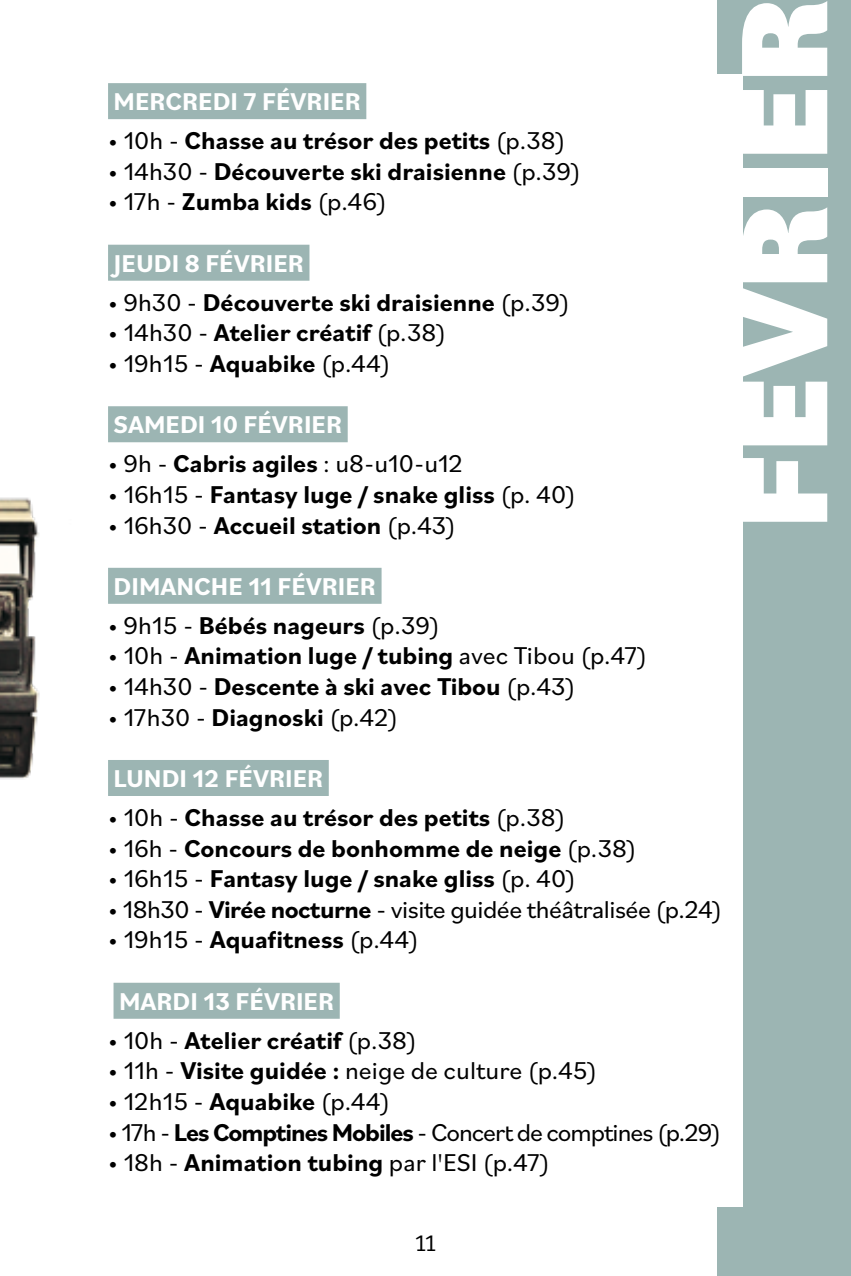
<style>
.page{position:relative;width:851px;height:1276px;background:#fff}
.page>*{position:absolute;margin:0;border:0;box-sizing:border-box;transform-origin:0 0}
.t1{font:900 129px "Bilo";color:#fff}
.t2{font:700 25.5px "Bilo";color:#000}
.t3{font:25.5px "Bilo";color:#000}
.t4{font:700 25.5px "Bilo";color:#fff}
.t5{font:25.5px "Bilo";letter-spacing:-.02em;color:#000}
.t6{font:25.5px "Bilo";letter-spacing:-.04em;color:#000}
.t7{font:300 24px "Bree";color:#000}
.s1{font-weight:400}
.s2{font-weight:700}
</style>
<div class="page">
<div style="left:717px;top:0;width:133px;height:1276px;background:#9cb5b3"></div>
<div style="left:108px;top:74px;width:634px;height:1132px;background:#fff"></div>
<div style="left:108px;top:83px;width:258px;height:36px;background:#9cb5b3"></div>
<div style="left:108px;top:245px;width:201px;height:36px;background:#9cb5b3"></div>
<div style="left:108px;top:406px;width:239px;height:36px;background:#9cb5b3"></div>
<div style="left:108px;top:568px;width:273px;height:36px;background:#9cb5b3"></div>
<div style="left:108px;top:760px;width:221px;height:36px;background:#9cb5b3"></div>
<div style="left:113px;top:982px;width:227px;height:36px;background:#9cb5b3"></div>
<img style="left:0;top:497px;width:40px;height:283px">
<h1 class="t1" style="left:695px;top:529px;width:532px;rotate:-90deg">FÉVRIER</h1>
<p class="t4" style="left:114px;top:84px;width:248px">MERCREDI 7 FÉVRIER</p>
<p class="t2" style="left:108px;top:123px;width:459px"><span class="s1">• 10h -</span> Chasse au trésor des petits <span class="s1">(p.38)</span></p>
<p class="t2" style="left:108px;top:154px;width:474px"><span class="s1">• 14h30 -</span> Découverte ski draisienne <span class="s1">(p.39)</span></p>
<p class="t3" style="left:108px;top:184px;width:280px">• 17h - <span class="s2">Zumba kids</span> (p.46)</p>
<p class="t4" style="left:114px;top:246px;width:191px">JEUDI 8 FÉVRIER</p>
<p class="t2" style="left:108px;top:285px;width:463px"><span class="s1">• 9h30 -</span> Découverte ski draisienne <span class="s1">(p.39)</span></p>
<p class="t2" style="left:108px;top:315px;width:339px"><span class="s1">• 14h30 -</span> Atelier créatif <span class="s1">(p.38)</span></p>
<p class="t3" style="left:108px;top:346px;width:284px">• 19h15 - <span class="s2">Aquabike</span> (p.44)</p>
<p class="t4" style="left:114px;top:407px;width:230px">SAMEDI 10 FÉVRIER</p>
<p class="t3" style="left:108px;top:446px;width:356px">• 9h - <span class="s2">Cabris agiles</span> : u8-u10-u12</p>
<p class="t2" style="left:108px;top:477px;width:469px"><span class="s1">• 16h15 -</span> Fantasy luge / snake gliss <span class="s1">(p. 40)</span></p>
<p class="t2" style="left:108px;top:507px;width:349px"><span class="s1">• 16h30 -</span> Accueil station <span class="s1">(p.43)</span></p>
<p class="t4" style="left:114px;top:569px;width:264px">DIMANCHE 11 FÉVRIER</p>
<p class="t3" style="left:108px;top:608px;width:333px">• 9h15 - <span class="s2">Bébés nageurs</span> (p.39)</p>
<p class="t3" style="left:108px;top:638px;width:540px">• 10h - <span class="s2">Animation luge / tubing</span> avec Tibou (p.47)</p>
<p class="t2" style="left:108px;top:669px;width:469px"><span class="s1">• 14h30 -</span> Descente à ski avec Tibou <span class="s1">(p.43)</span></p>
<p class="t3" style="left:108px;top:699px;width:292px">• 17h30 - <span class="s2">Diagnoski</span> (p.42)</p>
<p class="t4" style="left:114px;top:761px;width:211px">LUNDI 12 FÉVRIER</p>
<p class="t2" style="left:108px;top:800px;width:459px"><span class="s1">• 10h -</span> Chasse au trésor des petits <span class="s1">(p.38)</span></p>
<p class="t2" style="left:108px;top:830px;width:530px"><span class="s1">• 16h -</span> Concours de bonhomme de neige <span class="s1">(p.38)</span></p>
<p class="t2" style="left:108px;top:861px;width:469px"><span class="s1">• 16h15 -</span> Fantasy luge / snake gliss <span class="s1">(p. 40)</span></p>
<p class="t5" style="left:108px;top:891px;width:615px">• 18h30 - <span class="s2">Virée nocturne</span> - visite guidée théâtralisée (p.24)</p>
<p class="t3" style="left:108px;top:922px;width:312px">• 19h15 - <span class="s2">Aquafitness</span> (p.44)</p>
<p class="t4" style="left:119px;top:983px;width:216px">MARDI 13 FÉVRIER</p>
<p class="t2" style="left:108px;top:1022px;width:310px"><span class="s1">• 10h -</span> Atelier créatif <span class="s1">(p.38)</span></p>
<p class="t3" style="left:108px;top:1053px;width:491px">• 11h - <span class="s2">Visite guidée :</span> neige de culture (p.45)</p>
<p class="t3" style="left:108px;top:1084px;width:284px">• 12h15 - <span class="s2">Aquabike</span> (p.44)</p>
<p class="t6" style="left:108px;top:1114px;width:614px">• 17h - <span class="s2">Les Comptines Mobiles</span> - Concert de comptines (p.29)</p>
<p class="t3" style="left:108px;top:1145px;width:443px">• 18h - <span class="s2">Animation tubing</span> par l'ESI (p.47)</p>
<p class="t7" style="left:415px;top:1225px;width:22px">11</p>
</div>
